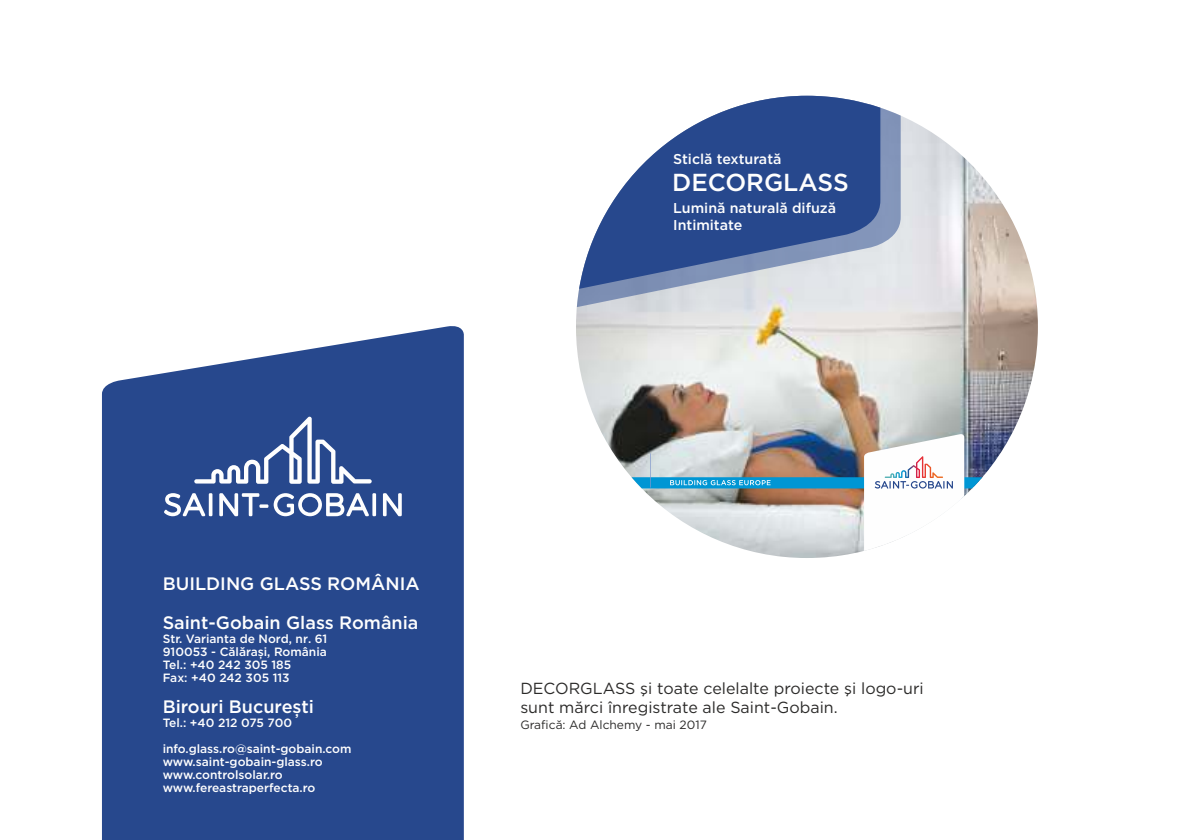
<style>
.page{position:relative;width:1191px;height:840px;background:#fff}
.page>*{position:absolute;margin:0;border:0;box-sizing:border-box;transform-origin:0 0}
.t1{font:500 24.6px "Gotham";color:#fefefe}
.t2{font:500 18px/38.8px "Gotham";color:#fefefe}
.t3{font:16px/19.2px "Gotham";color:#2b2a29}
.t4{font:500 14.2px/17px "Gotham";color:#fefefe}
.t5{font:500 12px/13px "Gotham";color:#fefefe}
.t6{font:12px "Gotham";color:#2b2a29}
</style>
<div class="page">
<div style="left:102px;top:326px;width:362px;height:513px;background:#27488d"></div>
<svg style="left:164px;top:493px;width:41px;height:23px"></svg>
<hr style="left:209px;top:493px;width:3px;height:23px;background:#fefefe">
<svg style="left:219px;top:493px;width:49px;height:23px"></svg>
<svg style="left:274px;top:493px;width:95px;height:23px"></svg>
<svg style="left:372px;top:493px;width:4px;height:23px"></svg>
<svg style="left:383px;top:493px;width:19px;height:23px"></svg>
<svg style="left:194px;top:416px;width:178px;height:67px"></svg>
<img style="left:576px;top:96px;width:462px;height:461px;border-radius:50%">
<svg style="left:577px;top:107px;width:323px;height:200px;background:#bfc7d6"></svg>
<svg style="left:579px;top:96px;width:301px;height:193px;fill:#27488d"></svg>
<img style="left:631px;top:433px;width:351px;height:117px">
<p class="t4" style="left:673px;top:151px;width:110px">Sticlă texturată</p>
<h1 class="t1" style="left:672px;top:171px;width:178px">DECORGLASS</h1>
<p class="t4" style="left:673px;top:200px;width:164px">Lumină naturală difuză<br>Intimitate</p>
<h2 class="t2" style="left:163px;top:564px;width:258px">BUILDING GLASS ROMÂNIA<br>Saint-Gobain Glass România</h2>
<p class="t5" style="left:163px;top:632px;width:166px">Str. Varianta de Nord, nr. 61<br>910053 - Călărași, România<br>Tel.: +40 242 305 185<br>Fax: +40 242 305 113</p>
<h2 class="t2" style="left:163px;top:688px;width:153px">Birouri București</h2>
<p class="t5" style="left:163px;top:710px;width:190px;line-height:26px">Tel.: +40 212 075 700 info.glass.ro@saint-gobain.com</p>
<p class="t5" style="left:163px;top:755px;width:161px">www.saint-gobain-glass.ro www.controlsolar.ro www.fereastraperfecta.ro</p>
<h3 class="t3" style="left:520px;top:679px;width:405px">DECORGLASS şi toate celelalte proiecte şi logo-uri sunt mărci înregistrate ale Saint-Gobain.</h3>
<p class="t6" style="left:520px;top:718px;width:188px">Grafică: Ad Alchemy - mai 2017</p>
</div>
